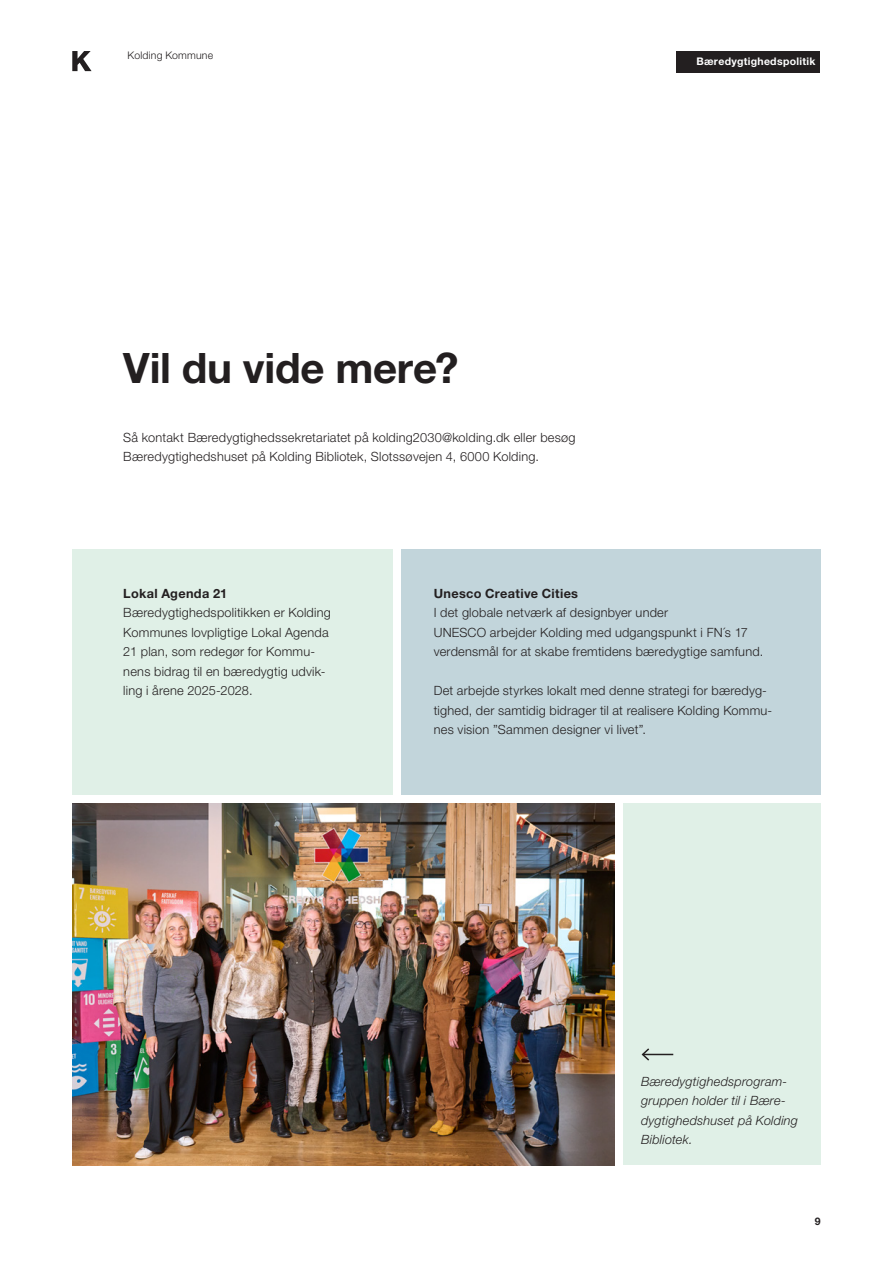
<style>
.page{position:relative;width:893px;height:1263px;background:#fff}
.page>*{position:absolute;margin:0;border:0;box-sizing:border-box;transform-origin:0 0}
.Rubrik_28{font:700 42px "Helvetica Neue LT Std";letter-spacing:-.005em;color:#231f20}
.Brødtekst{font:300 12.75px/19.5px "Helvetica Neue LT Std";letter-spacing:.02em;color:#231f20}
.Brødtekst_kursiv{font:italic 300 12.75px/19.5px "Helvetica Neue LT Std";letter-spacing:.015em;color:#231f20}
.Mellemrubrik{font:700 12.75px "Helvetica Neue LT Std";letter-spacing:.025em;color:#231f20}
.t1{font:700 10.5px "Helvetica Neue LT Std";letter-spacing:.03em;color:#fff}
.t2{font:300 10.5px "Helvetica Neue LT Std";letter-spacing:.02em;color:#231f20}
.t3{font:700 10.5px "Helvetica Neue LT Std";color:#231f20}
</style>
<div class="page">
<svg style="left:72px;top:51px;width:20px;height:20px"></svg>
<div style="left:676px;top:51px;width:144px;height:21px;background:#231f20"></div>
<div style="left:401px;top:549px;width:420px;height:246px;background:#c2d5db"></div>
<div style="left:623px;top:803px;width:198px;height:362px;background:#e0f0e7"></div>
<div style="left:72px;top:549px;width:321px;height:245px;background:#e0f0e7"></div>
<img style="left:72px;top:803px;width:543px;height:362px">
<hr style="left:643px;top:1054px;width:30px;height:1px;background:#231f20">
<svg style="left:641px;top:1048px;width:10px;height:13px"></svg>
<p class="t2" style="left:128px;top:48px;width:87px">Kolding Kommune</p>
<p class="Rubrik_28" style="left:123px;top:342px;width:337px">Vil du vide mere?</p>
<p class="Brødtekst" style="left:123px;top:427px;width:454px">Så kontakt Bæredygtighedssekretariatet på kolding2030@kolding.dk eller besøg<br>Bæredygtighedshuset på Kolding Bibliotek, Slotssøvejen 4, 6000 Kolding.</p>
<p class="t1" style="left:696px;top:55px;width:120px">Bæredygtighedspolitik</p>
<p class="Mellemrubrik" style="left:123px;top:585px;width:106px">Lokal Agenda 21</p>
<p class="Brødtekst" style="left:123px;top:603px;width:209px">Bæredygtighedspolitikken er Kolding Kommunes lovpligtige Lokal Agenda 21 plan, som redegør for Kommu&shy;nens bidrag til en bæredygtig udvik&shy;ling i årene 2025-2028.</p>
<p class="Mellemrubrik" style="left:434px;top:585px;width:146px">Unesco Creative Cities</p>
<p class="Brødtekst" style="left:434px;top:603px;width:331px">I det globale netværk af designbyer under<br>UNESCO arbejder Kolding med udgangspunkt i FN´s 17 verdensmål for at skabe fremtidens bæredygtige samfund.</p>
<p class="Brødtekst" style="left:434px;top:681px;width:340px">Det arbejde styrkes lokalt med denne strategi for bæredyg&shy;tighed, der samtidig bidrager til at realisere Kolding Kommu&shy;nes vision ”Sammen designer vi livet”.</p>
<p class="Brødtekst_kursiv" style="left:641px;top:1071px;width:158px">Bæredygtighedsprogram&shy;gruppen holder til i Bære&shy;dygtighedshuset på Kolding<br>Bibliotek.</p>
<p class="t3" style="left:815px;top:1214px;width:7px">9</p>
</div>
